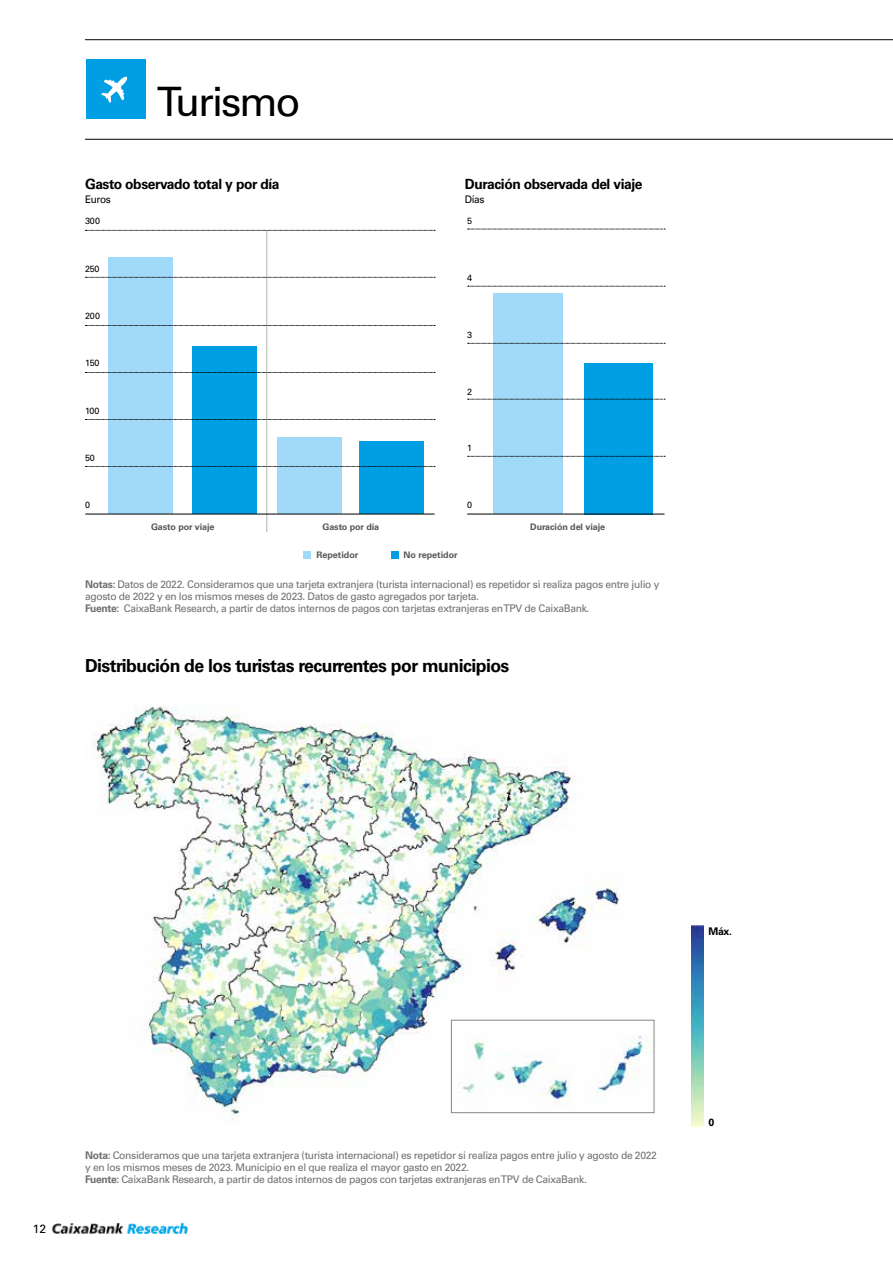
<style>
.page{position:relative;width:893px;height:1263px;background:#fff}
.page>*{position:absolute;margin:0;border:0;box-sizing:border-box;transform-origin:0 0}
.t1{font:40.5px "Univers LT Std";letter-spacing:-.05em;color:#000}
.t2{font:700 18px "Univers LT Std";letter-spacing:-.03em;color:#000}
.t3{font:700 14.1px "Univers LT Std";letter-spacing:-.03em;color:#000}
.t4{font:12px "Univers LT Std";color:#000}
.t5{font:10.5px/12px "Univers LT Std";letter-spacing:-.03em;color:#706f6f}
.t6{font:10.5px "Univers LT Std";letter-spacing:-.04em;color:#000;scale:.96 1}
.t7{font:700 10.5px "Univers LT Std";color:#000}
.t8{font:700 9px "Univers LT Std";letter-spacing:-.01em;color:#575756}
.t9{font:9px "Univers LT Std";letter-spacing:-.03em;color:#000}
.s1{font-weight:700}
</style>
<div class="page">
<img style="left:52px;top:1223px;width:136px;height:11px">
<hr style="left:85px;top:139px;width:808px;height:1px;background:#000">
<hr style="left:85px;top:39px;width:808px;height:1px;background:#000">
<div style="left:86px;top:60px;width:59px;height:59px;background:#009fe3"></div>
<svg style="left:101px;top:77px;width:26px;height:26px"></svg>
<hr style="left:267px;top:231px;width:1px;height:301px;background:#b3b2b2">
<svg style="left:85px;top:230px;width:350px;height:1px"></svg>
<svg style="left:85px;top:277px;width:350px;height:1px"></svg>
<svg style="left:85px;top:325px;width:350px;height:1px"></svg>
<svg style="left:85px;top:372px;width:350px;height:1px"></svg>
<svg style="left:85px;top:419px;width:350px;height:1px"></svg>
<svg style="left:85px;top:466px;width:350px;height:1px"></svg>
<div style="left:193px;top:346px;width:64px;height:168px;background:#009fe3"></div>
<div style="left:360px;top:442px;width:64px;height:72px;background:#009fe3"></div>
<div style="left:277px;top:438px;width:64px;height:76px;background:#a1daf8"></div>
<div style="left:109px;top:258px;width:64px;height:256px;background:#a1daf8"></div>
<svg style="left:468px;top:229px;width:197px;height:1px"></svg>
<svg style="left:468px;top:286px;width:197px;height:1px"></svg>
<svg style="left:468px;top:343px;width:197px;height:1px"></svg>
<svg style="left:468px;top:399px;width:197px;height:1px"></svg>
<svg style="left:468px;top:456px;width:197px;height:1px"></svg>
<div style="left:494px;top:293px;width:69px;height:221px;background:#a1daf8"></div>
<div style="left:585px;top:363px;width:68px;height:151px;background:#009fe3"></div>
<hr style="left:86px;top:514px;width:348px;height:1px;background:#000">
<hr style="left:468px;top:514px;width:196px;height:1px;background:#000">
<div style="left:303px;top:551px;width:8px;height:7px;background:#a1daf8"></div>
<div style="left:391px;top:551px;width:8px;height:7px;background:#009fe3"></div>
<img style="left:691px;top:925px;width:12px;height:202px">
<img style="left:92px;top:706px;width:563px;height:415px">
<img style="left:453px;top:1022px;width:199px;height:89px">
<div style="left:451px;top:1020px;width:203px;height:93px;border:1px solid #878787"></div>
<h1 class="t1" style="left:157px;top:78px;width:145px">Turismo</h1>
<h3 class="t3" style="left:85px;top:176px;width:196px">Gasto observado total y por día</h3>
<p class="t6" style="left:85px;top:193px;width:28px">Euros</p>
<p class="t9" style="left:85px;top:216px;width:16px">300</p>
<p class="t9" style="left:85px;top:263px;width:16px">250</p>
<p class="t9" style="left:85px;top:310px;width:16px">200</p>
<p class="t9" style="left:85px;top:358px;width:16px">150</p>
<p class="t9" style="left:85px;top:405px;width:16px">100</p>
<p class="t9" style="left:85px;top:452px;width:11px">50</p>
<p class="t9" style="left:85px;top:500px;width:7px">0</p>
<h3 class="t3" style="left:465px;top:176px;width:179px">Duración observada del viaje</h3>
<p class="t6" style="left:465px;top:193px;width:22px">Días</p>
<p class="t9" style="left:467px;top:216px;width:7px">5</p>
<p class="t9" style="left:467px;top:273px;width:7px">4</p>
<p class="t9" style="left:467px;top:329px;width:7px">3</p>
<p class="t9" style="left:467px;top:386px;width:7px">2</p>
<p class="t9" style="left:467px;top:443px;width:7px">1</p>
<p class="t9" style="left:467px;top:500px;width:7px">0</p>
<p class="t8" style="left:151px;top:521px;width:65px">Gasto por viaje</p>
<p class="t8" style="left:322px;top:521px;width:58px">Gasto por día</p>
<p class="t8" style="left:530px;top:521px;width:76px">Duración del viaje</p>
<p class="t8" style="left:316px;top:549px;width:44px">Repetidor</p>
<p class="t8" style="left:403px;top:549px;width:56px">No repetidor</p>
<p class="t5" style="left:85px;top:578px;width:576px"><span class="s1">Notas:</span> Datos de 2022. Consideramos que una tarjeta extranjera (turista internacional) es repetidor si realiza pagos entre julio y agosto de 2022 y en los mismos meses de 2023. Datos de gasto agregados por tarjeta.<br><span class="s1">Fuente:</span> CaixaBank Research, a partir de datos internos de pagos con tarjetas extranjeras en TPV de CaixaBank.</p>
<h2 class="t2" style="left:85px;top:655px;width:426px">Distribución de los turistas recurrentes por municipios</h2>
<p class="t7" style="left:708px;top:925px;width:25px">Máx.</p>
<p class="t4" style="left:33px;top:1222px;width:15px">12</p>
<p class="t5" style="left:85px;top:1149px;width:573px"><span class="s1">Nota:</span> Consideramos que una tarjeta extranjera (turista internacional) es repetidor si realiza pagos entre julio y agosto de 2022 y en los mismos meses de 2023. Municipio en el que realiza el mayor gasto en 2022.<br><span class="s1">Fuente:</span> CaixaBank Research, a partir de datos internos de pagos con tarjetas extranjeras en TPV de CaixaBank.</p>
<p class="t7" style="left:708px;top:1116px;width:7px">0</p>
</div>
